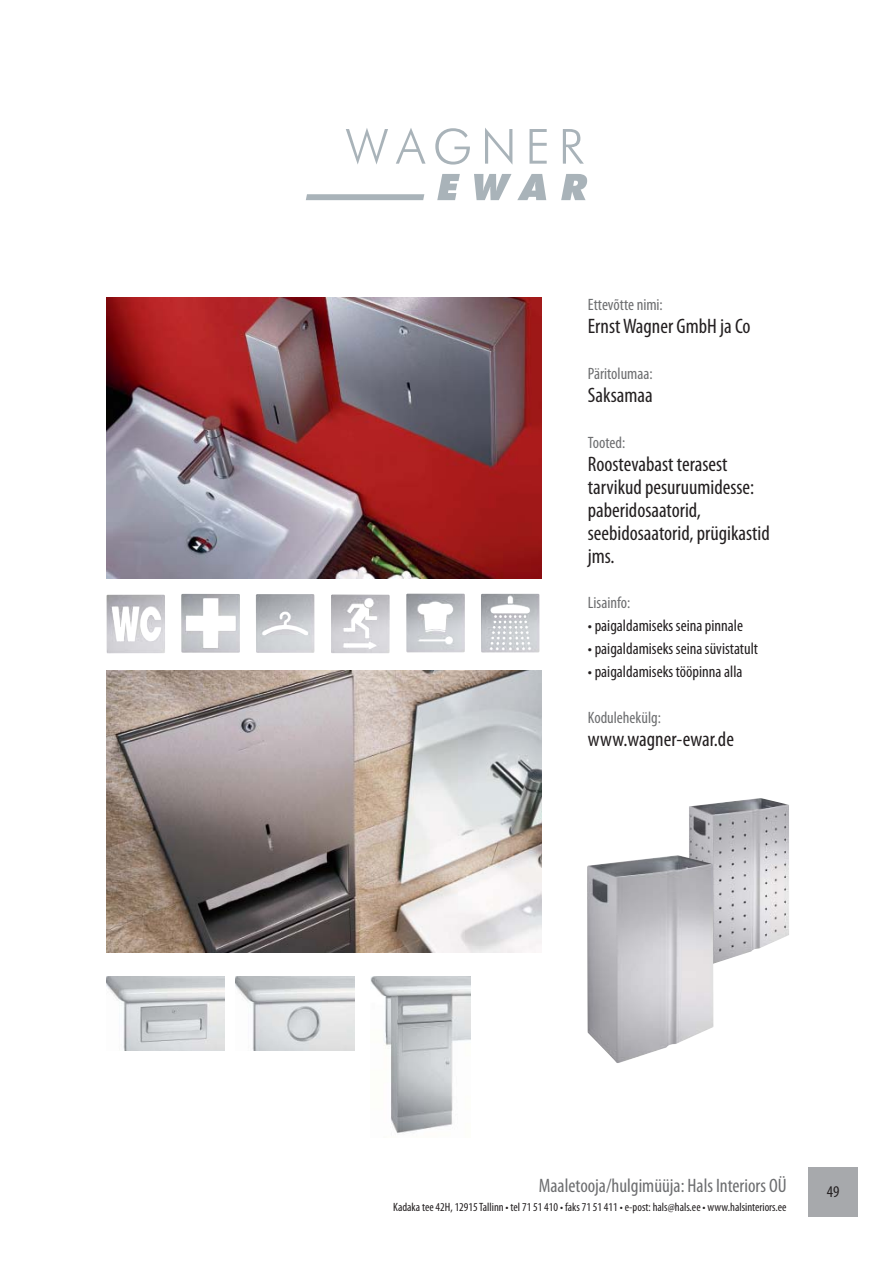
<style>
.page{position:relative;width:893px;height:1263px;background:#fff}
.page>*{position:absolute;margin:0;border:0;box-sizing:border-box;transform-origin:0 0}
.t1{font:condensed 21px/23px "Myriad Pro";color:#231f20}
.t2{font:condensed 19.5px "Myriad Pro";color:#6d6e70}
.t3{font:condensed 16.5px "Myriad Pro";color:#231f20}
.t4{font:condensed 16.5px "Myriad Pro";color:#6d6e70}
.t5{font:condensed 16.35px "Myriad Pro";color:#231f20}
.t6{font:condensed 12px "Myriad Pro";color:#231f20}
</style>
<div class="page">
<div style="left:808px;top:1167px;width:50px;height:50px;background:#a7a9ac"></div>
<img style="left:106px;top:671px;width:435px;height:281px">
<img style="left:106px;top:298px;width:435px;height:280px">
<img style="left:106px;top:595px;width:59px;height:58px">
<img style="left:181px;top:594px;width:59px;height:59px">
<img style="left:256px;top:594px;width:59px;height:59px">
<img style="left:331px;top:594px;width:59px;height:59px">
<img style="left:406px;top:594px;width:59px;height:58px">
<img style="left:481px;top:594px;width:59px;height:59px">
<img style="left:689px;top:798px;width:100px;height:166px">
<img style="left:587px;top:855px;width:126px;height:208px">
<svg style="left:437px;top:174px;width:151px;height:26px"></svg>
<svg style="left:346px;top:128px;width:238px;height:37px"></svg>
<svg style="left:306px;top:194px;width:118px;height:6px"></svg>
<img style="left:106px;top:977px;width:119px;height:74px">
<img style="left:235px;top:977px;width:119px;height:74px">
<img style="left:370px;top:977px;width:101px;height:156px">
<p class="t4" style="left:588px;top:298px;width:76px">Ettevõtte nimi:</p>
<p class="t1" style="left:588px;top:316px;width:164px">Ernst Wagner GmbH ja Co</p>
<p class="t4" style="left:588px;top:367px;width:66px">Päritolumaa:</p>
<p class="t1" style="left:588px;top:385px;width:66px">Saksamaa</p>
<p class="t4" style="left:588px;top:436px;width:39px">Tooted:</p>
<p class="t1" style="left:588px;top:454px;width:183px">Roostevabast terasest tarvikud pesuruumidesse: paberidosaatorid, seebidosaatorid, prügikastid jms.</p>
<p class="t4" style="left:588px;top:597px;width:44px">Lisainfo:</p>
<p class="t3" style="left:588px;top:620px;width:157px">• paigaldamiseks seina pinnale</p>
<p class="t3" style="left:588px;top:643px;width:172px">• paigaldamiseks seina süvistatult</p>
<p class="t3" style="left:588px;top:665px;width:156px">• paigaldamiseks tööpinna alla</p>
<p class="t4" style="left:588px;top:711px;width:75px">Kodulehekülg:</p>
<p class="t1" style="left:588px;top:730px;width:148px">www.wagner-ewar.de</p>
<p class="t2" style="left:539px;top:1177px;width:249px">Maaletooja/hulgimüüja: Hals Interiors OÜ</p>
<p class="t6" style="left:393px;top:1202px;width:395px">Kadaka tee 42H, 12915 Tallinn • tel 71 51 410 • faks 71 51 411 • e-post: hals@hals.ee • www.halsinteriors.ee</p>
<p class="t5" style="left:827px;top:1185px;width:14px">49</p>
</div>
